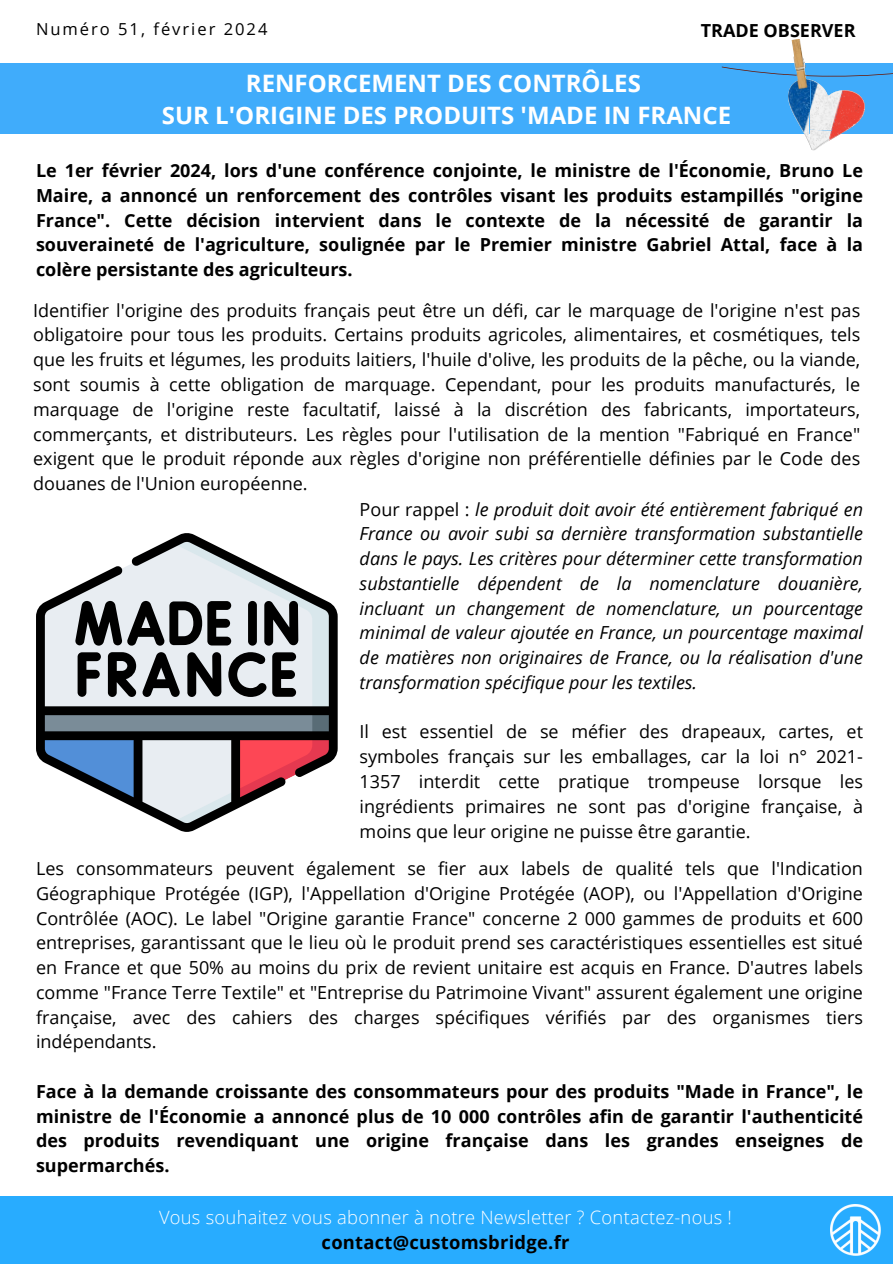
<style>
.page{position:relative;width:893px;height:1264px;background:#fff}
.page>*{position:absolute;margin:0;border:0;box-sizing:border-box;transform-origin:0 0}
.t1{font:700 24px/32.7px "Open Sans";color:#fff;text-align:center}
.t2{font:300 18.3px "Open Sans";letter-spacing:.015em;color:#fff}
.t3{font:700 18.3px "Open Sans";letter-spacing:.015em;color:#000}
.t4{font:18px/24.8px "Open Sans";color:#000;text-align:justify}
.t5{font:700 18px/24.8px "Open Sans";color:#000;text-align:justify}
.t6{font:italic 18px/24.8px "Open Sans";color:#000;text-align:justify}
.t7{font:16.5px "Open Sans";letter-spacing:.12em;color:#000}
.s1{font-style:normal}
</style>
<div class="page">
<div style="left:0;top:1196px;width:892px;height:67px;background:#28acff"></div>
<img style="left:830px;top:1204px;width:50px;height:51px">
<div style="left:0;top:63px;width:721px;height:70px;background:#40acfb"></div>
<svg style="left:36px;top:533px;width:301px;height:298px"></svg>
<svg style="left:721px;top:63px;width:171px;height:75px"></svg>
<img style="left:788px;top:39px;width:20px;height:102px">
<img style="left:809px;top:80px;width:35px;height:51px">
<img style="left:836px;top:115px;width:25px;height:2px">
<img style="left:840px;top:101px;width:17px;height:4px">
<img style="left:808px;top:130px;width:27px;height:21px">
<h3 class="t7" style="left:36px;top:17px;width:233px">Numéro 51, février 2024</h3>
<h1 class="t5" style="left:700px;top:17px;width:156px">TRADE OBSERVER</h1>
<p class="t1" style="left:162px;top:66px;width:571px">RENFORCEMENT DES CONTRÔLES<br>SUR L'ORIGINE DES PRODUITS 'MADE IN FRANCE</p>
<p class="t5" style="left:36px;top:158px;width:828px">Le 1er février 2024, lors d'une conférence conjointe, le ministre de l'Économie, Bruno Le Maire, a annoncé un renforcement des contrôles visant les produits estampillés "origine France". Cette décision intervient dans le contexte de la nécessité de garantir la souveraineté de l'agriculture, soulignée par le Premier ministre Gabriel Attal, face à la colère persistante des agriculteurs.</p>
<p class="t4" style="left:33px;top:297px;width:828px">Identifier l'origine des produits français peut être un défi, car le marquage de l'origine n'est pas obligatoire pour tous les produits. Certains produits agricoles, alimentaires, et cosmétiques, tels que les fruits et légumes, les produits laitiers, l'huile d'olive, les produits de la pêche, ou la viande, sont soumis à cette obligation de marquage. Cependant, pour les produits manufacturés, le marquage de l'origine reste facultatif, laissé à la discrétion des fabricants, importateurs, commerçants, et distributeurs. Les règles pour l'utilisation de la mention "Fabriqué en France" exigent que le produit réponde aux règles d'origine non préférentielle définies par le Code des douanes de l'Union européenne.</p>
<p class="t6" style="left:359px;top:496px;width:505px"><span class="s1">Pour rappel :</span> le produit doit avoir été entièrement fabriqué en France ou avoir subi sa dernière transformation substantielle dans le pays. Les critères pour déterminer cette transformation substantielle dépendent de la nomenclature douanière, incluant un changement de nomenclature, un pourcentage minimal de valeur ajoutée en France, un pourcentage maximal de matières non originaires de France, ou la réalisation d'une transformation spécifique pour les textiles.</p>
<p class="t4" style="left:359px;top:719px;width:505px">Il est essentiel de se méfier des drapeaux, cartes, et symboles français sur les emballages, car la loi n° 2021- 1357 interdit cette pratique trompeuse lorsque les ingrédients primaires ne sont pas d'origine française, à moins que leur origine ne puisse être garantie.</p>
<h3 class="t4" style="left:36px;top:855px;width:828px">Les consommateurs peuvent également se fier aux labels de qualité tels que l'Indication Géographique Protégée (IGP), l'Appellation d'Origine Protégée (AOP), ou l'Appellation d'Origine Contrôlée (AOC). Le label "Origine garantie France" concerne 2 000 gammes de produits et 600 entreprises, garantissant que le lieu où le produit prend ses caractéristiques essentielles est situé en France et que 50% au moins du prix de revient unitaire est acquis en France. D'autres labels comme "France Terre Textile" et "Entreprise du Patrimoine Vivant" assurent également une origine française, avec des cahiers des charges spécifiques vérifiés par des organismes tiers indépendants.</h3>
<p class="t5" style="left:36px;top:1078px;width:828px">Face à la demande croissante des consommateurs pour des produits "Made in France", le ministre de l'Économie a annoncé plus de 10 000 contrôles afin de garantir l'authenticité des produits revendiquant une origine française dans les grandes enseignes de supermarchés.</p>
<p class="t2" style="left:159px;top:1203px;width:574px">Vous souhaitez vous abonner à notre Newsletter ? Contactez-nous !</p>
<p class="t3" style="left:321px;top:1229px;width:249px">contact@customsbridge.fr</p>
</div>
